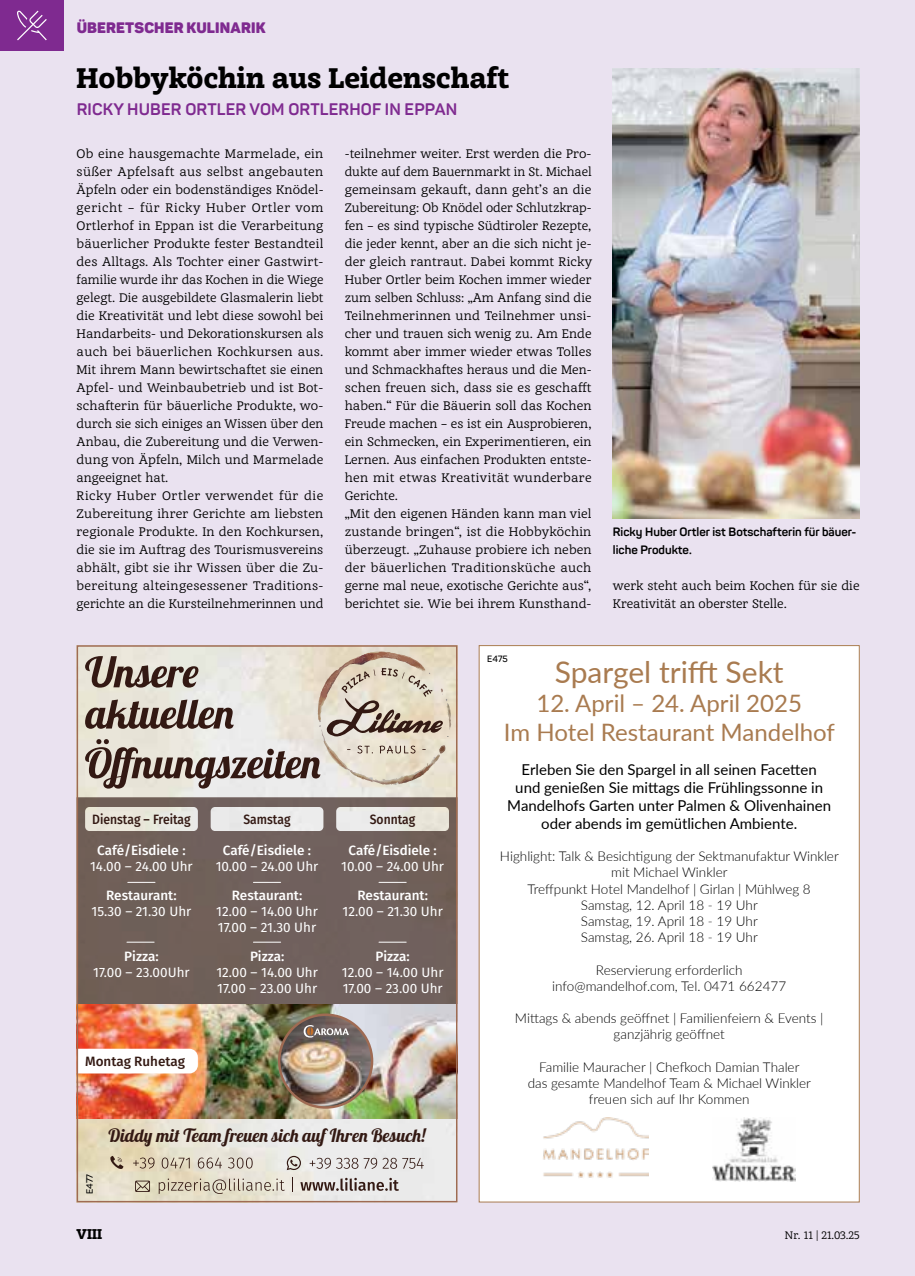
<style>
.page{position:relative;width:915px;height:1276px;background:#fff}
.page>*{position:absolute;margin:0;border:0;box-sizing:border-box;transform-origin:0 0}
.t1{font:30px "Lato";color:#a97b50}
.t2{font:900 27px "Achille IIFY";color:#000}
.t3{font:24px/28.8px "Lato";color:#a97b50;text-align:center}
.t4{font:18px "Lobster";color:#331913}
.t5{font:700 16.5px "Panton";letter-spacing:.01em;color:#7f2a90}
.t6{font:15px/18px "Lato";color:#000;text-align:center}
.t7{font:900 15px "Panton";letter-spacing:.01em;color:#7f2a90}
.t8{font:300 13.5px/16.2px "Lato";color:#000;text-align:center}
.t9{font:13.5px/16.2px "Fira Sans";color:#fff}
.t10{font:500 13.5px "Fira Sans";color:#fff}
.t11{font:500 13.5px "Fira Sans";color:#331913;scale:.9 1}
.t12{font:500 13.5px "Fira Sans";color:#331913}
.t13{font:900 13.5px "Achille IIFY";color:#000}
.t14{font:12px/18px "Achille IIFY";letter-spacing:.005em;color:#000}
.t15{font:700 12px/18px "Panton";color:#000}
.t16{font:10.5px "Achille IIFY";color:#000}
.t17{font:600 9px "Panton";letter-spacing:-.01em;color:#000}
</style>
<div class="page">
<div style="left:0;top:0;width:914px;height:1276px;background:#eae2f0"></div>
<div style="left:479px;top:645px;width:380px;height:557px;background:#fff"></div>
<img style="left:712px;top:1117px;width:83px;height:64px">
<img style="left:543px;top:1117px;width:105px;height:61px">
<img style="left:80px;top:648px;width:374px;height:551px">
<svg style="left:80px;top:797px;width:374px;height:207px;background:#7c6e68"></svg>
<img style="left:80px;top:1004px;width:374px;height:114px">
<svg style="left:309px;top:1157px;width:114px;height:12px"></svg>
<svg style="left:286px;top:1156px;width:15px;height:14px"></svg>
<svg style="left:133px;top:1157px;width:21px;height:11px"></svg>
<svg style="left:162px;top:1157px;width:28px;height:11px"></svg>
<svg style="left:198px;top:1157px;width:24px;height:11px"></svg>
<svg style="left:228px;top:1157px;width:24px;height:11px"></svg>
<svg style="left:110px;top:1155px;width:13px;height:14px"></svg>
<svg style="left:159px;top:1178px;width:125px;height:16px;background:#cac1af"></svg>
<svg style="left:292px;top:1177px;width:1px;height:15px"></svg>
<svg style="left:300px;top:1177px;width:99px;height:13px"></svg>
<svg style="left:135px;top:1180px;width:15px;height:12px"></svg>
<img style="left:279px;top:1014px;width:93px;height:93px;border-radius:46px">
<div style="left:278px;top:1013px;width:95px;height:95px;border:2px solid #9f6b53;border-radius:50%"></div>
<svg style="left:303px;top:1025px;width:46px;height:12px"></svg>
<svg style="left:128px;top:882px;width:27px;height:1px"></svg>
<svg style="left:253px;top:882px;width:27px;height:1px"></svg>
<svg style="left:379px;top:882px;width:27px;height:1px"></svg>
<svg style="left:127px;top:942px;width:27px;height:1px"></svg>
<svg style="left:253px;top:942px;width:27px;height:1px"></svg>
<svg style="left:379px;top:942px;width:27px;height:1px"></svg>
<div style="left:80px;top:1048px;width:118px;height:25px;background:#fff"></div>
<svg style="left:85px;top:645px;width:373px;height:143px"></svg>
<img style="left:612px;top:68px;width:247px;height:450px">
<div style="left:0;top:0;width:64px;height:51px;background:#7f2a90"></div>
<svg style="left:17px;top:10px;width:30px;height:30px"></svg>
<p class="t7" style="left:77px;top:18px;width:190px">ÜBERETSCHER KULINARIK</p>
<h2 class="t2" style="left:77px;top:59px;width:434px">Hobbyköchin aus Leidenschaft</h2>
<h3 class="t5" style="left:77px;top:99px;width:382px">RICKY HUBER ORTLER VOM ORTLERHOF IN EPPAN</h3>
<p class="t14" style="left:77px;top:144px;width:248px">Ob eine hausgemachte Marmelade, ein süßer Apfelsaft aus selbst angebauten Äpfeln oder ein bodenständiges Knödel&shy;gericht – für Ricky Huber Ortler vom Ortlerhof in Eppan ist die Verarbeitung bäuerlicher Produkte fester Bestandteil des Alltags. Als Tochter einer Gastwirt&shy;familie wurde ihr das Kochen in die Wiege gelegt. Die ausgebildete Glasmalerin liebt die Kreativität und lebt diese sowohl bei Handarbeits- und Dekorationskursen als auch bei bäuerlichen Kochkursen aus.<br>Mit ihrem Mann bewirtschaftet sie einen Apfel- und Weinbaubetrieb und ist Bot&shy;schafterin für bäuerliche Produkte, wo&shy;durch sie sich einiges an Wissen über den Anbau, die Zubereitung und die Verwen&shy;dung von Äpfeln, Milch und Marmelade angeeignet hat.<br>Ricky Huber Ortler verwendet für die Zubereitung ihrer Gerichte am liebsten regionale Produkte. In den Kochkursen, die sie im Auftrag des Tourismusvereins abhält, gibt sie ihr Wissen über die Zu&shy;bereitung alteingesessener Traditions&shy;gerichte an die Kursteilnehmerinnen und</p>
<p class="t14" style="left:344px;top:144px;width:249px">-teilnehmer weiter. Erst werden die Pro&shy;dukte auf dem Bauernmarkt in St. Michael gemeinsam gekauft, dann geht’s an die Zubereitung: Ob Knödel oder Schlutzkrap&shy;fen – es sind typische Südtiroler Rezepte, die jeder kennt, aber an die sich nicht je&shy;der gleich rantraut. Dabei kommt Ricky Huber Ortler beim Kochen immer wieder zum selben Schluss: „Am Anfang sind die Teilnehmerinnen und Teilnehmer unsi&shy;cher und trauen sich wenig zu. Am Ende kommt aber immer wieder etwas Tolles und Schmackhaftes heraus und die Men&shy;schen freuen sich, dass sie es geschafft haben.“ Für die Bäuerin soll das Kochen Freude machen – es ist ein Ausprobieren, ein Schmecken, ein Experimentieren, ein Lernen. Aus einfachen Produkten entste&shy;hen mit etwas Kreativität wunderbare Gerichte.<br>„Mit den eigenen Händen kann man viel zustande bringen“, ist die Hobbyköchin überzeugt. „Zuhause probiere ich neben der bäuerlichen Traditionsküche auch gerne mal neue, exotische Gerichte aus“, berichtet sie. Wie bei ihrem Kunsthand-</p>
<p class="t15" style="left:612px;top:523px;width:245px">Ricky Huber Ortler ist Botschafterin für bäuer&shy;liche Produkte.</p>
<p class="t14" style="left:612px;top:576px;width:248px">werk steht auch beim Kochen für sie die<br>Kreativität an oberster Stelle.</p>
<p class="t11" style="left:92px;top:808px;width:111px">Dienstag – Freitag</p>
<p class="t11" style="left:243px;top:808px;width:54px">Samstag</p>
<p class="t11" style="left:369px;top:808px;width:52px">Sonntag</p>
<p class="t10" style="left:97px;top:839px;width:90px">Café/Eisdiele :</p>
<p class="t9" style="left:90px;top:858px;width:104px">14.00 – 24.00 Uhr</p>
<p class="t10" style="left:223px;top:839px;width:90px">Café/Eisdiele :</p>
<p class="t9" style="left:215px;top:858px;width:104px">10.00 – 24.00 Uhr</p>
<p class="t10" style="left:348px;top:839px;width:90px">Café/Eisdiele :</p>
<p class="t9" style="left:341px;top:858px;width:104px">10.00 – 24.00 Uhr</p>
<p class="t10" style="left:106px;top:884px;width:72px">Restaurant:</p>
<p class="t9" style="left:91px;top:902px;width:101px">15.30 – 21.30 Uhr</p>
<p class="t10" style="left:124px;top:945px;width:36px">Pizza:</p>
<p class="t9" style="left:93px;top:963px;width:98px">17.00 – 23.00Uhr</p>
<p class="t12" style="left:85px;top:1050px;width:101px">Montag Ruhetag</p>
<p class="t10" style="left:232px;top:884px;width:72px">Restaurant:</p>
<p class="t9" style="left:216px;top:902px;width:103px">12.00 – 14.00 Uhr<br>17.00 – 21.30 Uhr</p>
<p class="t10" style="left:250px;top:945px;width:36px">Pizza:</p>
<p class="t9" style="left:216px;top:963px;width:103px">12.00 – 14.00 Uhr<br>17.00 – 23.00 Uhr</p>
<p class="t10" style="left:357px;top:884px;width:72px">Restaurant:</p>
<p class="t9" style="left:342px;top:902px;width:102px">12.00 – 21.30 Uhr</p>
<p class="t10" style="left:375px;top:945px;width:36px">Pizza:</p>
<p class="t9" style="left:342px;top:963px;width:103px">12.00 – 14.00 Uhr<br>17.00 – 23.00 Uhr</p>
<p class="t17" style="left:84px;top:1194px;width:22px;rotate:-90deg">E477</p>
<h3 class="t4" style="left:108px;top:1124px;width:318px">Diddy mit Team freuen sich auf Ihren Besuch!</h3>
<p class="t17" style="left:487px;top:653px;width:22px">E475</p>
<h1 class="t1" style="left:554px;top:650px;width:230px">Spargel trifft Sekt</h1>
<h3 class="t3" style="left:504px;top:687px;width:332px">12. April – 24. April 2025<br>Im Hotel Restaurant Mandelhof</h3>
<p class="t6" style="left:507px;top:759px;width:325px">Erleben Sie den Spargel in all seinen Facetten und genießen Sie mittags die Frühlingssonne in Mandelhofs Garten unter Palmen &amp; Olivenhainen oder abends im gemütlichen Ambiente.</p>
<p class="t8" style="left:499px;top:847px;width:340px">Highlight: Talk &amp; Besichtigung der Sektmanufaktur Winkler mit Michael Winkler<br>Treffpunkt Hotel Mandelhof | Girlan | Mühlweg 8<br>Samstag, 12. April 18 - 19 Uhr<br>Samstag, 19. April 18 - 19 Uhr<br>Samstag, 26. April 18 - 19 Uhr</p>
<p class="t8" style="left:552px;top:961px;width:235px">Reservierung erforderlich info@mandelhof.com, Tel. 0471 662477</p>
<p class="t8" style="left:515px;top:1009px;width:310px">Mittags &amp; abends geöffnet | Familienfeiern &amp; Events | ganzjährig geöffnet</p>
<p class="t8" style="left:527px;top:1058px;width:285px">Familie Mauracher | Chefkoch Damian Thaler das gesamte Mandelhof Team &amp; Michael Winkler freuen sich auf Ihr Kommen</p>
<p class="t13" style="left:77px;top:1224px;width:27px">VIII</p>
<p class="t16" style="left:784px;top:1227px;width:76px">Nr. 11 | 21.03.25</p>
</div>
